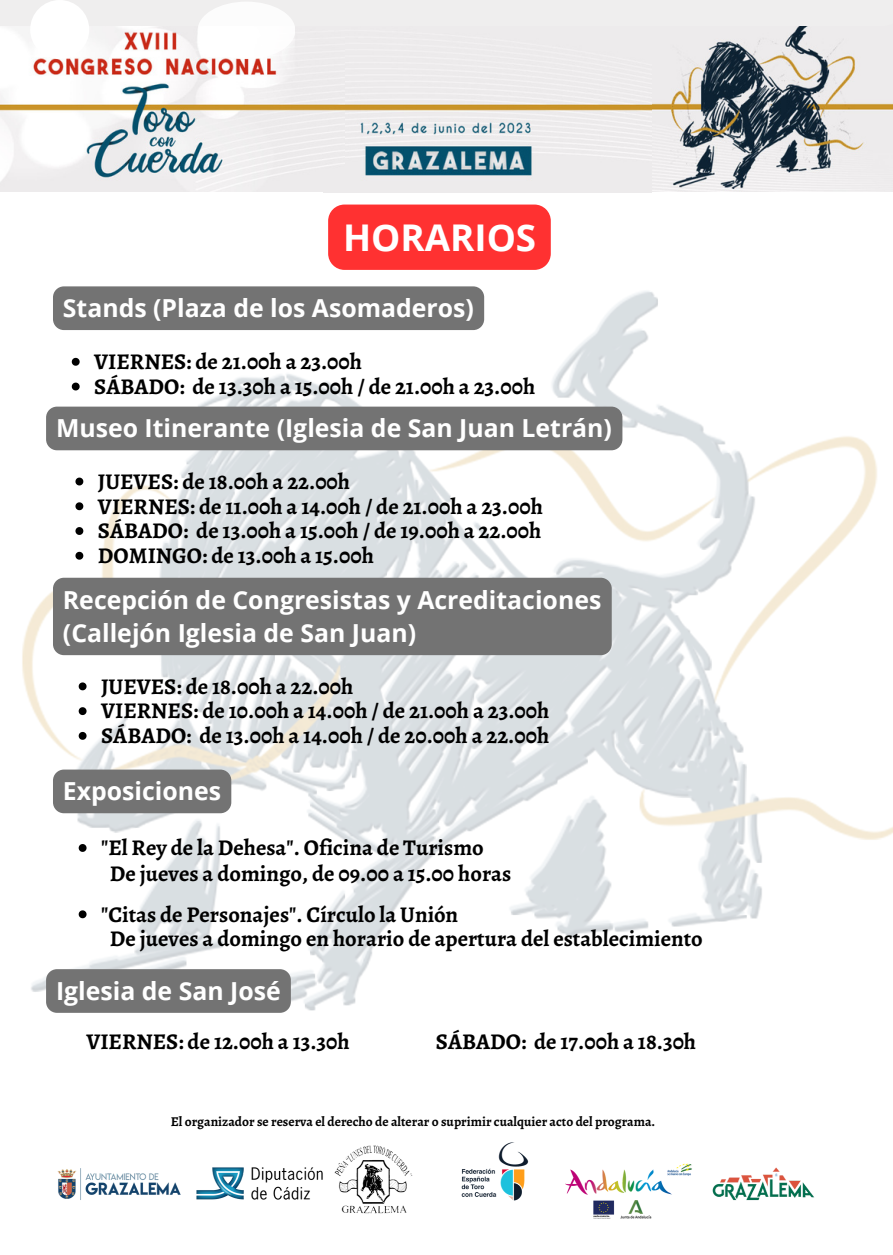
<style>
.page{position:relative;width:893px;height:1255px;background:#fff}
.page>*{position:absolute;margin:0;border:0;box-sizing:border-box;transform-origin:0 0}
.t1{font:700 36.75px "Open Sans";color:#fff}
.t2{font:700 24.75px/33.8px "Open Sans";color:#fff}
.t3{font:700 22.5px "Alegreya";color:#000}
.t4{font:700 13.5px "Alegreya";color:#000}
</style>
<div class="page">
<img style="left:22px;top:192px;width:870px;height:821px">
<img style="left:651px;top:26px;width:241px;height:166px">
<img style="left:345px;top:26px;width:306px;height:166px">
<div style="left:0;top:0;width:892px;height:26px;background:#efeeee"></div>
<img style="left:0;top:26px;width:345px;height:166px">
<div style="left:30px;top:0;width:59px;height:59px;background:#fff;border-radius:50%"></div>
<div style="left:328px;top:204px;width:222px;height:66px;background:#ff3131"></div>
<div style="left:197px;top:2px;width:98px;height:57px;background:#fff;border-radius:50%"></div>
<div style="left:53px;top:286px;width:431px;height:44px;background:#737373"></div>
<svg style="left:72px;top:358px;width:8px;height:8px"></svg>
<svg style="left:72px;top:382px;width:8px;height:8px"></svg>
<div style="left:46px;top:406px;width:576px;height:44px;background:#737373"></div>
<svg style="left:75px;top:477px;width:8px;height:8px"></svg>
<svg style="left:75px;top:502px;width:8px;height:8px"></svg>
<svg style="left:75px;top:527px;width:8px;height:8px"></svg>
<svg style="left:75px;top:552px;width:8px;height:7px"></svg>
<div style="left:53px;top:577px;width:558px;height:78px;background:#737373"></div>
<svg style="left:79px;top:682px;width:8px;height:8px"></svg>
<svg style="left:79px;top:707px;width:8px;height:8px"></svg>
<svg style="left:79px;top:732px;width:8px;height:7px"></svg>
<div style="left:53px;top:769px;width:178px;height:44px;background:#737373;border-radius:11px"></div>
<svg style="left:79px;top:844px;width:8px;height:7px"></svg>
<svg style="left:79px;top:910px;width:8px;height:8px"></svg>
<div style="left:46px;top:969px;width:245px;height:43px;background:#737373;border-radius:11px"></div>
<img style="left:57px;top:1142px;width:758px;height:77px">
<p class="t1" style="left:343px;top:212px;width:195px">HORARIOS</p>
<p class="t2" style="left:63px;top:291px;width:412px">Stands (Plaza de los Asomaderos)</p>
<p class="t3" style="left:94px;top:346px;width:269px">VIERNES: de 21.00h a 23.00h</p>
<p class="t3" style="left:94px;top:371px;width:442px">SÁBADO: de 13.30h a 15.00h / de 21.00h a 23.00h</p>
<p class="t2" style="left:56px;top:411px;width:557px">Museo Itinerante (Iglesia de San Juan Letrán)</p>
<p class="t3" style="left:98px;top:466px;width:254px">JUEVES: de 18.00h a 22.00h</p>
<p class="t3" style="left:98px;top:490px;width:446px">VIERNES: de 11.00h a 14.00h / de 21.00h a 23.00h</p>
<p class="t3" style="left:98px;top:515px;width:445px">SÁBADO: de 13.00h a 15.00h / de 19.00h a 22.00h</p>
<p class="t3" style="left:98px;top:540px;width:277px">DOMINGO: de 13.00h a 15.00h</p>
<p class="t2" style="left:63px;top:582px;width:540px">Recepción de Congresistas y Acreditaciones (Callejón Iglesia de San Juan)</p>
<p class="t3" style="left:101px;top:670px;width:254px">JUEVES: de 18.00h a 22.00h</p>
<p class="t3" style="left:101px;top:695px;width:449px">VIERNES: de 10.00h a 14.00h / de 21.00h a 23.00h</p>
<p class="t3" style="left:101px;top:720px;width:449px">SÁBADO: de 13.00h a 14.00h / de 20.00h a 22.00h</p>
<p class="t2" style="left:63px;top:774px;width:160px">Exposiciones</p>
<p class="t3" style="left:101px;top:832px;width:384px">"El Rey de la Dehesa". Oficina de Turismo</p>
<p class="t3" style="left:110px;top:858px;width:403px">De jueves a domingo, de 09.00 a 15.00 horas</p>
<p class="t3" style="left:101px;top:898px;width:358px">"Citas de Personajes". Círculo la Unión</p>
<p class="t3" style="left:110px;top:923px;width:594px">De jueves a domingo en horario de apertura del establecimiento</p>
<p class="t2" style="left:56px;top:973px;width:226px">Iglesia de San José</p>
<p class="t3" style="left:86px;top:1026px;width:265px">VIERNES: de 12.00h a 13.30h</p>
<p class="t3" style="left:436px;top:1026px;width:262px">SÁBADO: de 17.00h a 18.30h</p>
<p class="t4" style="left:171px;top:1112px;width:486px">El organizador se reserva el derecho de alterar o suprimir cualquier acto del programa.</p>
</div>
